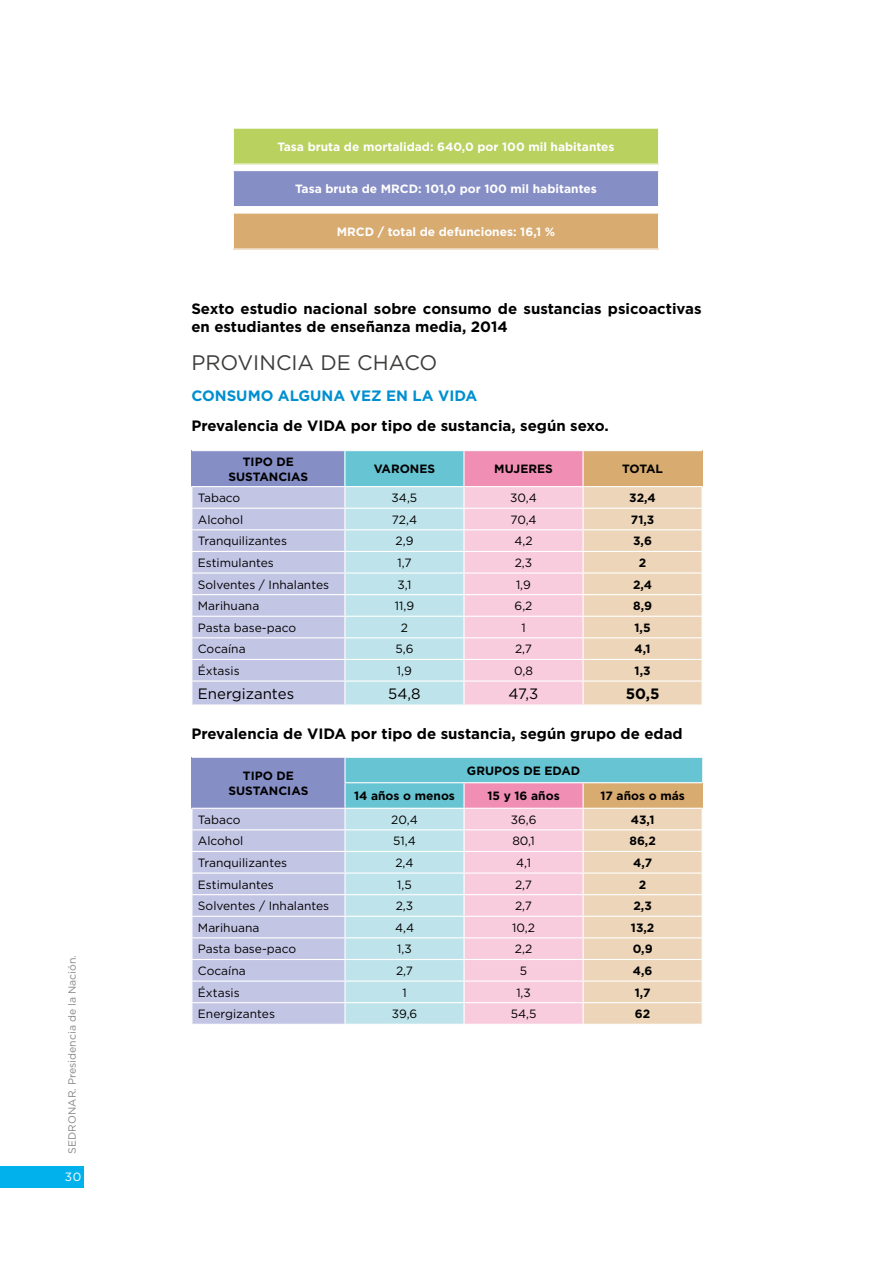
<style>
.page{position:relative;width:893px;height:1263px;background:#fff}
.page>*{position:absolute;margin:0;border:0;box-sizing:border-box;transform-origin:0 0}
.t1{font:21px "Gotham";color:#3c3c3b}
.t2{font:700 15px/18px "Gotham";color:#000}
.t3{font:700 15px "Gotham";color:#008fcf}
.t4{font:15px "Gotham";color:#000}
.t5{font:12px "Gotham";color:#000}
.t6{font:700 12px/14.4px "Gotham";color:#000;text-align:center}
.t7{font:700 12px "Gotham";color:#fff}
.t8{font:12px "Gotham";color:#fff}
.t9{font:10.5px "Gotham";color:#878787}
</style>
<div class="page">
<div style="left:0;top:1166px;width:84px;height:21px;background:#00b1eb"></div>
<div style="left:233px;top:128px;width:426px;height:36px;background:#b8d15f"></div>
<hr style="left:233px;top:128px;width:426px;height:1px;background:#fff">
<hr style="left:233px;top:129px;width:1px;height:35px;background:#fff">
<hr style="left:658px;top:129px;width:1px;height:35px;background:#fff">
<div style="left:233px;top:171px;width:426px;height:36px;background:#868ec6"></div>
<hr style="left:233px;top:171px;width:1px;height:35px;background:#fff">
<hr style="left:658px;top:171px;width:1px;height:35px;background:#fff">
<hr style="left:233px;top:206px;width:426px;height:1px;background:#fff">
<div style="left:233px;top:213px;width:426px;height:36px;background:#d8ab71"></div>
<hr style="left:233px;top:212px;width:426px;height:2px;background:#fff">
<hr style="left:233px;top:214px;width:1px;height:34px;background:#fff">
<hr style="left:658px;top:214px;width:1px;height:34px;background:#fff">
<hr style="left:233px;top:248px;width:426px;height:2px;background:#fff">
<div style="left:192px;top:451px;width:153px;height:36px;background:#868ec6"></div>
<div style="left:345px;top:451px;width:119px;height:36px;background:#67c4d3"></div>
<div style="left:464px;top:451px;width:119px;height:36px;background:#f08eb3"></div>
<div style="left:583px;top:451px;width:119px;height:36px;background:#d8ab71"></div>
<hr style="left:344px;top:451px;width:1px;height:35px;background:#fff">
<hr style="left:463px;top:451px;width:2px;height:35px;background:#fff">
<hr style="left:582px;top:451px;width:2px;height:35px;background:#fff">
<hr style="left:191px;top:486px;width:154px;height:1px;background:#fff">
<hr style="left:345px;top:486px;width:119px;height:1px;background:#fff">
<hr style="left:464px;top:486px;width:119px;height:1px;background:#fff">
<hr style="left:583px;top:486px;width:120px;height:1px;background:#fff">
<svg style="left:192px;top:487px;width:510px;height:217px;background:#dad3db"></svg>
<svg style="left:191px;top:757px;width:512px;height:267px;background:#ccccd7"></svg>
<p class="t9" style="left:65px;top:1153px;width:200px;rotate:-90deg">SEDRONAR. Presidencia de la Nación.</p>
<p class="t8" style="left:65px;top:1169px;width:18px">30</p>
<p class="t7" style="left:277px;top:139px;width:339px">Tasa bruta de mortalidad: 640,0 por 100 mil habitantes</p>
<p class="t7" style="left:295px;top:181px;width:303px">Tasa bruta de MRCD: 101,0 por 100 mil habitantes</p>
<p class="t7" style="left:337px;top:224px;width:220px">MRCD / total de defunciones: 16,1 %</p>
<p class="t2" style="left:191px;top:299px;width:512px">Sexto estudio nacional sobre consumo de sustancias psicoactivas en estudiantes de enseñanza media, 2014</p>
<h1 class="t1" style="left:191px;top:349px;width:248px">PROVINCIA DE CHACO</h1>
<p class="t3" style="left:191px;top:385px;width:287px">CONSUMO ALGUNA VEZ EN LA VIDA</p>
<p class="t2" style="left:191px;top:417px;width:419px">Prevalencia de VIDA por tipo de sustancia, según sexo.</p>
<p class="t6" style="left:228px;top:455px;width:81px">TIPO DE<br>SUSTANCIAS</p>
<p class="t6" style="left:374px;top:462px;width:63px">VARONES</p>
<p class="t6" style="left:494px;top:462px;width:60px">MUJERES</p>
<p class="t6" style="left:622px;top:462px;width:42px">TOTAL</p>
<p class="t5" style="left:198px;top:490px;width:44px">Tabaco</p>
<p class="t5" style="left:392px;top:490px;width:27px">34,5</p>
<p class="t5" style="left:510px;top:490px;width:28px">30,4</p>
<p class="t6" style="left:629px;top:491px;width:28px">32,4</p>
<p class="t5" style="left:198px;top:512px;width:47px">Alcohol</p>
<p class="t5" style="left:392px;top:512px;width:27px">72,4</p>
<p class="t5" style="left:510px;top:512px;width:28px">70,4</p>
<p class="t6" style="left:631px;top:512px;width:25px">71,3</p>
<p class="t5" style="left:198px;top:533px;width:91px">Tranquilizantes</p>
<p class="t5" style="left:396px;top:533px;width:19px">2,9</p>
<p class="t5" style="left:514px;top:533px;width:20px">4,2</p>
<p class="t6" style="left:633px;top:534px;width:20px">3,6</p>
<p class="t5" style="left:198px;top:555px;width:77px">Estimulantes</p>
<p class="t5" style="left:397px;top:555px;width:16px">1,7</p>
<p class="t5" style="left:515px;top:555px;width:19px">2,3</p>
<p class="t6" style="left:639px;top:555px;width:9px">2</p>
<p class="t5" style="left:198px;top:577px;width:133px">Solventes / Inhalantes</p>
<p class="t5" style="left:397px;top:577px;width:15px">3,1</p>
<p class="t5" style="left:516px;top:577px;width:16px">1,9</p>
<p class="t6" style="left:633px;top:577px;width:21px">2,4</p>
<p class="t5" style="left:198px;top:598px;width:63px">Marihuana</p>
<p class="t5" style="left:395px;top:598px;width:21px">11,9</p>
<p class="t5" style="left:515px;top:598px;width:19px">6,2</p>
<p class="t6" style="left:633px;top:599px;width:20px">8,9</p>
<p class="t5" style="left:198px;top:620px;width:100px">Pasta base-paco</p>
<p class="t5" style="left:401px;top:620px;width:9px">2</p>
<p class="t5" style="left:521px;top:620px;width:6px">1</p>
<p class="t6" style="left:635px;top:620px;width:18px">1,5</p>
<p class="t5" style="left:198px;top:641px;width:49px">Cocaína</p>
<p class="t5" style="left:395px;top:641px;width:20px">5,6</p>
<p class="t5" style="left:515px;top:641px;width:19px">2,7</p>
<p class="t6" style="left:634px;top:642px;width:18px">4,1</p>
<p class="t5" style="left:198px;top:663px;width:43px">Éxtasis</p>
<p class="t5" style="left:397px;top:663px;width:16px">1,9</p>
<p class="t5" style="left:514px;top:663px;width:20px">0,8</p>
<p class="t6" style="left:635px;top:663px;width:17px">1,3</p>
<p class="t4" style="left:198px;top:684px;width:98px">Energizantes</p>
<p class="t4" style="left:388px;top:684px;width:34px">54,8</p>
<p class="t4" style="left:509px;top:684px;width:31px">47,3</p>
<p class="t2" style="left:626px;top:685px;width:35px">50,5</p>
<p class="t2" style="left:191px;top:725px;width:493px">Prevalencia de VIDA por tipo de sustancia, según grupo de edad</p>
<p class="t6" style="left:229px;top:769px;width:81px">TIPO DE<br>SUSTANCIAS</p>
<p class="t6" style="left:467px;top:763px;width:115px">GRUPOS DE EDAD</p>
<p class="t6" style="left:354px;top:789px;width:102px">14 años o menos</p>
<p class="t6" style="left:487px;top:789px;width:74px">15 y 16 años</p>
<p class="t6" style="left:600px;top:789px;width:86px">17 años o más</p>
<p class="t5" style="left:198px;top:812px;width:44px">Tabaco</p>
<p class="t5" style="left:391px;top:812px;width:28px">20,4</p>
<p class="t5" style="left:511px;top:812px;width:27px">36,6</p>
<p class="t6" style="left:631px;top:812px;width:25px">43,1</p>
<p class="t5" style="left:198px;top:833px;width:47px">Alcohol</p>
<p class="t5" style="left:393px;top:833px;width:24px">51,4</p>
<p class="t5" style="left:512px;top:833px;width:24px">80,1</p>
<p class="t6" style="left:629px;top:834px;width:28px">86,2</p>
<p class="t5" style="left:198px;top:855px;width:91px">Tranquilizantes</p>
<p class="t5" style="left:395px;top:855px;width:20px">2,4</p>
<p class="t5" style="left:516px;top:855px;width:16px">4,1</p>
<p class="t6" style="left:633px;top:855px;width:20px">4,7</p>
<p class="t5" style="left:198px;top:877px;width:77px">Estimulantes</p>
<p class="t5" style="left:397px;top:877px;width:16px">1,5</p>
<p class="t5" style="left:515px;top:877px;width:19px">2,7</p>
<p class="t6" style="left:639px;top:877px;width:9px">2</p>
<p class="t5" style="left:198px;top:898px;width:133px">Solventes / Inhalantes</p>
<p class="t5" style="left:396px;top:898px;width:19px">2,3</p>
<p class="t5" style="left:515px;top:898px;width:19px">2,7</p>
<p class="t6" style="left:633px;top:899px;width:20px">2,3</p>
<p class="t5" style="left:198px;top:920px;width:63px">Marihuana</p>
<p class="t5" style="left:395px;top:920px;width:21px">4,4</p>
<p class="t5" style="left:512px;top:920px;width:24px">10,2</p>
<p class="t6" style="left:631px;top:920px;width:25px">13,2</p>
<p class="t5" style="left:198px;top:941px;width:100px">Pasta base-paco</p>
<p class="t5" style="left:397px;top:941px;width:16px">1,3</p>
<p class="t5" style="left:515px;top:941px;width:19px">2,2</p>
<p class="t6" style="left:633px;top:942px;width:21px">0,9</p>
<p class="t5" style="left:198px;top:963px;width:49px">Cocaína</p>
<p class="t5" style="left:396px;top:963px;width:19px">2,7</p>
<p class="t5" style="left:520px;top:963px;width:9px">5</p>
<p class="t6" style="left:633px;top:963px;width:21px">4,6</p>
<p class="t5" style="left:198px;top:985px;width:43px">Éxtasis</p>
<p class="t5" style="left:402px;top:985px;width:6px">1</p>
<p class="t5" style="left:516px;top:985px;width:16px">1,3</p>
<p class="t6" style="left:635px;top:985px;width:17px">1,7</p>
<p class="t5" style="left:198px;top:1006px;width:79px">Energizantes</p>
<p class="t5" style="left:392px;top:1006px;width:27px">39,6</p>
<p class="t5" style="left:511px;top:1006px;width:27px">54,5</p>
<p class="t6" style="left:635px;top:1007px;width:17px">62</p>
</div>
